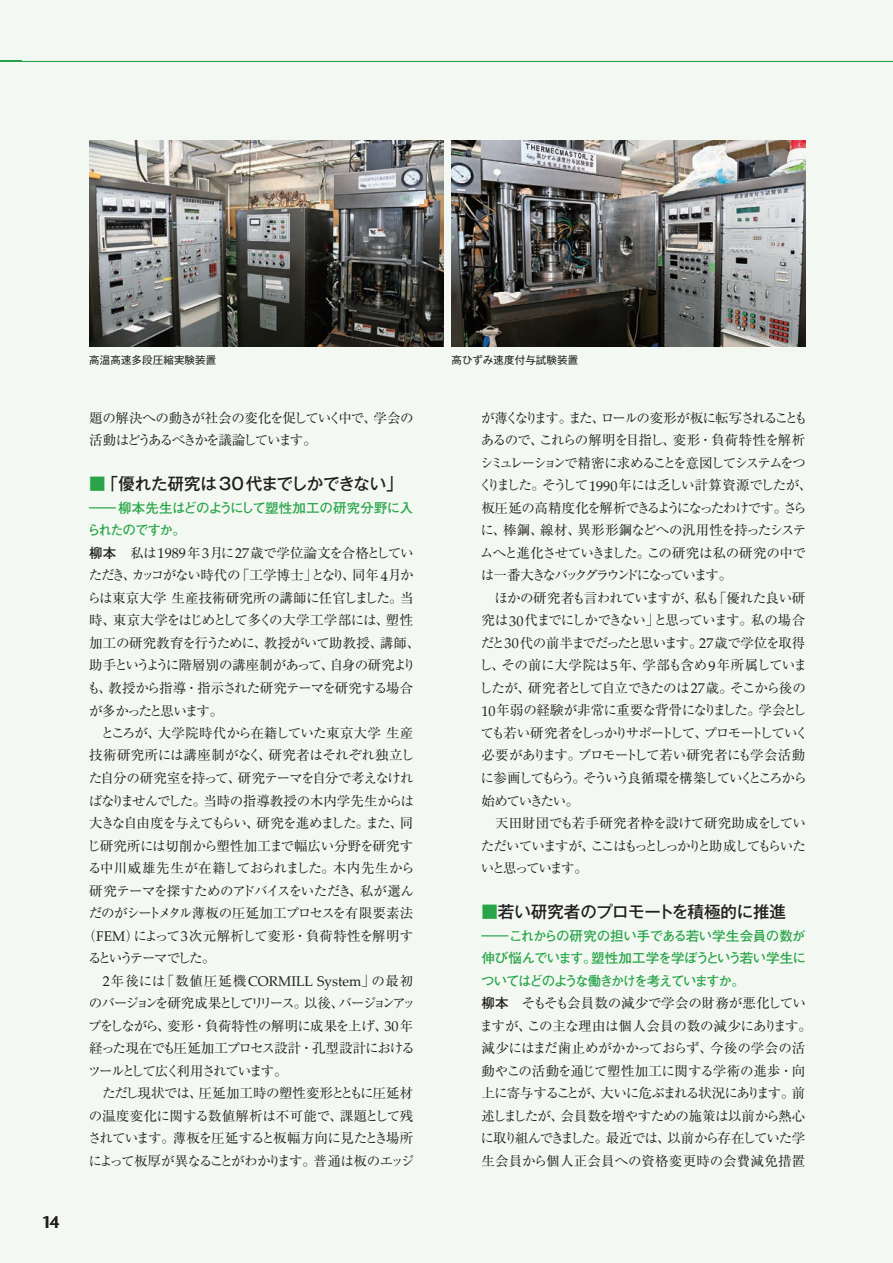
<style>
.page{position:relative;width:893px;height:1263px;background:#f3f9f2}
.page>*{position:absolute;margin:0;border:0;box-sizing:border-box;transform-origin:0 0}
.t1{font:500 16.5px "Gothic MB101 Pro";letter-spacing:-.015em;color:#231f20}
.t2{font:15.9px "Stone Sans Semi Boold";color:#231f20}
.t3{font:13.5px/22.5px "Ryumin Pro";letter-spacing:-.095em;color:#231f20}
.t4{font:13.5px/22.5px "Ryumin Pro";letter-spacing:-.035em;color:#231f20}
.t5{font:13.5px "Ryumin Pro";letter-spacing:-.065em;color:#231f20}
.t6{font:700 13.5px/22.5px "Futo Go B101 Pro";letter-spacing:-.08em;color:#29a449;text-align:justify;scale:2 1}
.t7{font:13.5px "Ryumin Pro";letter-spacing:-.09em;color:#231f20}
.t8{font:700 13.5px/22.5px "Futo Go B101 Pro";letter-spacing:-.045em;color:#29a449;scale:2 1}
.t9{font:13.5px "Ryumin Pro";letter-spacing:-.15em;color:#231f20}
.t10{font:13.5px "Ryumin Pro";letter-spacing:-.14em;color:#231f20}
.t11{font:13.5px "Ryumin Pro";letter-spacing:.07em;color:#231f20}
.t12{font:13.5px "Ryumin Pro";letter-spacing:-.1em;color:#231f20}
.t13{font:13.5px "Ryumin Pro";letter-spacing:-.01em;color:#231f20}
.t14{font:13.5px "Ryumin Pro";letter-spacing:-.045em;color:#231f20}
.t15{font:13.5px "Ryumin Pro";letter-spacing:-.04em;color:#231f20}
.t16{font:13.5px "Ryumin Pro";letter-spacing:-.025em;color:#231f20}
.t17{font:13.5px "Ryumin Pro";letter-spacing:-.03em;color:#231f20}
.t18{font:13.5px "Ryumin Pro";letter-spacing:.01em;color:#231f20}
.t19{font:13.5px "Ryumin Pro";color:#231f20}
.t20{font:13.5px "Ryumin Pro";letter-spacing:-.005em;color:#231f20}
.t21{font:13.5px "Ryumin Pro";letter-spacing:-.02em;color:#231f20}
.t22{font:13.5px "Ryumin Pro";letter-spacing:.02em;color:#231f20}
.t23{font:13.5px "Ryumin Pro";letter-spacing:-.015em;color:#231f20}
.t24{font:13.5px "Ryumin Pro";letter-spacing:-.19em;color:#231f20}
.t25{font:10.5px "Gothic MB101 Pro";letter-spacing:.01em;color:#231f20}
.s1{color:#29a449}
.s2{font-family:"Futo Go B101 Pro";font-weight:700}
.s3{font-family:"Palatino Linotype";font-size:14.25px}
.s4{font-family:"Palatino Linotype";font-size:14.1px}
</style>
<div class="page">
<svg style="left:0;top:61px;width:893px;height:1px"></svg>
<img style="left:89px;top:140px;width:354px;height:207px">
<img style="left:452px;top:140px;width:353px;height:207px">
<p class="t2" style="left:43px;top:1212px;width:19px">14</p>
<p class="t25" style="left:89px;top:352px;width:129px">高温高速多段圧縮実験装置</p>
<p class="t25" style="left:451px;top:352px;width:128px">高ひずみ速度付与試験装置</p>
<p class="t3" style="left:89px;top:406px;width:326px">題の解決への動きが社会の変化を促していく中で、学会の活動はどうあるべきかを議論しています。</p>
<p class="t1" style="left:89px;top:470px;width:315px"><span class="s1">■</span>「優れた研究は30代までしかできない」</p>
<p class="t8" style="left:87px;top:495px;width:164px">―柳本先生はどのようにして塑性加工の研究分野に入られたのですか。</p>
<p class="t5" style="left:89px;top:542px;width:326px"><span class="s2">柳本</span>　私は<span class="s3">1989</span>年<span class="s3">3</span>月に<span class="s3">27</span>歳で学位論文を合格としてい</p>
<p class="t7" style="left:89px;top:565px;width:326px">ただき、カッコがない時代の「工学博士」となり、同年 <span class="s3">4</span>月か</p>
<p class="t18" style="left:88px;top:587px;width:327px">らは東京大学生産技術研究所の講師に任官しました。当</p>
<p class="t15" style="left:89px;top:610px;width:325px">時、東京大学をはじめとして多くの大学工学部には、塑性</p>
<p class="t16" style="left:89px;top:632px;width:332px">加工の研究教育を行うために、教授がいて助教授、講師、</p>
<p class="t5" style="left:89px;top:655px;width:328px">助手というように階層別の講座制があって、自身の研究より</p>
<p class="t5" style="left:87px;top:677px;width:328px">も、教授から指導・指示された研究テーマを研究する場合</p>
<p class="t10" style="left:89px;top:700px;width:136px">が多かったと思います。</p>
<p class="t19" style="left:89px;top:722px;width:325px">　ところが、大学院時代から在籍していた東京大学生産</p>
<p class="t20" style="left:89px;top:745px;width:327px">技術研究所には講座制がなく、研究者はそれぞれ独立し</p>
<p class="t5" style="left:89px;top:767px;width:326px">た自分の研究室を持って、研究テーマを自分で考えなけれ</p>
<p class="t17" style="left:89px;top:790px;width:327px">ばなりませんでした。当時の指導教授の木内学先生からは</p>
<p class="t12" style="left:89px;top:812px;width:326px">大きな自由度を与えてもらい、研究を進めました。また、同</p>
<p class="t21" style="left:87px;top:835px;width:328px">じ研究所には切削から塑性加工まで幅広い分野を研究す</p>
<p class="t22" style="left:88px;top:857px;width:328px">る中川威雄先生が在籍しておられました。木内先生から</p>
<p class="t5" style="left:89px;top:880px;width:326px">研究テーマを探すためのアドバイスをいただき、私が選ん</p>
<p class="t5" style="left:89px;top:902px;width:326px">だのがシートメタル薄板の圧延加工プロセスを有限要素法</p>
<p class="t13" style="left:83px;top:925px;width:332px">（<span class="s4">FEM</span>）によって<span class="s3">3</span>次元解析して変形・負荷特性を解明す</p>
<p class="t24" style="left:88px;top:947px;width:129px">るというテーマでした。</p>
<p class="t11" style="left:103px;top:970px;width:312px"><span class="s3">2</span>年後には「数値圧延機<span class="s4">CORMILL System</span>」の最初</p>
<p class="t9" style="left:89px;top:992px;width:329px">のバージョンを研究成果としてリリース。以後、バージョンアッ</p>
<p class="t14" style="left:88px;top:1015px;width:327px">プをしながら、変形・負荷特性の解明に成果を上げ、<span class="s3">30</span>年</p>
<p class="t5" style="left:89px;top:1037px;width:327px">経った現在でも圧延加工プロセス設計・孔型設計における</p>
<p class="t10" style="left:88px;top:1060px;width:201px">ツールとして広く利用されています。</p>
<p class="t4" style="left:89px;top:1081px;width:325px">　ただし現状では、圧延加工時の塑性変形とともに圧延材</p>
<p class="t23" style="left:89px;top:1105px;width:326px">の温度変化に関する数値解析は不可能で、課題として残</p>
<p class="t5" style="left:88px;top:1127px;width:327px">されています。薄板を圧延すると板幅方向に見たとき場所</p>
<p class="t7" style="left:88px;top:1150px;width:327px">によって板厚が異なることがわかります。普通は板のエッジ</p>
<p class="t3" style="left:479px;top:406px;width:335px">が薄くなります。また、ロールの変形が板に転写されることもあるので、これらの解明を目指し、変形・負荷特性を解析シミュレーションで精密に求めることを意図してシステムをつくりました。そうして<span class="s3">1990</span>年には乏しい計算資源でしたが、板圧延の高精度化を解析できるようになったわけです。さらに、棒鋼、線材、異形形鋼などへの汎用性を持ったシステムへと進化させていきました。この研究は私の研究の中では一番大きなバックグラウンドになっています。<br>　ほかの研究者も言われていますが、私も「優れた良い研究は<span class="s3">30</span>代までにしかできない」と思っています。私の場合だと<span class="s3">30</span>代の前半までだったと思います。<span class="s3">27</span>歳で学位を取得し、その前に大学院は<span class="s3">5</span>年、学部も含め<span class="s3">9</span>年所属していましたが、研究者として自立できたのは<span class="s3">27</span>歳。そこから後の<br><span class="s3">10</span>年弱の経験が非常に重要な背骨になりました。学会としても若い研究者をしっかりサポートして、プロモートしていく必要があります。プロモートして若い研究者にも学会活動に参画してもらう。そういう良循環を構築していくところから始めていきたい。<br>　天田財団でも若手研究者枠を設けて研究助成をしていただいていますが、ここはもっとしっかりと助成してもらいたいと思っています。</p>
<p class="t1" style="left:481px;top:898px;width:306px"><span class="s1">■</span>若い研究者のプロモートを積極的に推進</p>
<p class="t6" style="left:481px;top:922px;width:164px">―これからの研究の担い手である若い学生会員の数が伸び悩んでいます。塑性加工学を学ぼうという若い学生についてはどのような働きかけを考えていますか。</p>
<p class="t4" style="left:480px;top:991px;width:334px"><span class="s2">柳本</span>　そもそも会員数の減少で学会の財務が悪化していますが、この主な理由は個人会員の数の減少にあります。減少にはまだ歯止めがかかっておらず、今後の学会の活動やこの活動を通じて塑性加工に関する学術の進歩・向上に寄与することが、大いに危ぶまれる状況にあります。前述しましたが、会員数を増やすための施策は以前から熱心に取り組んできました。最近では、以前から存在していた学生会員から個人正会員への資格変更時の会費減免措置</p>
</div>
